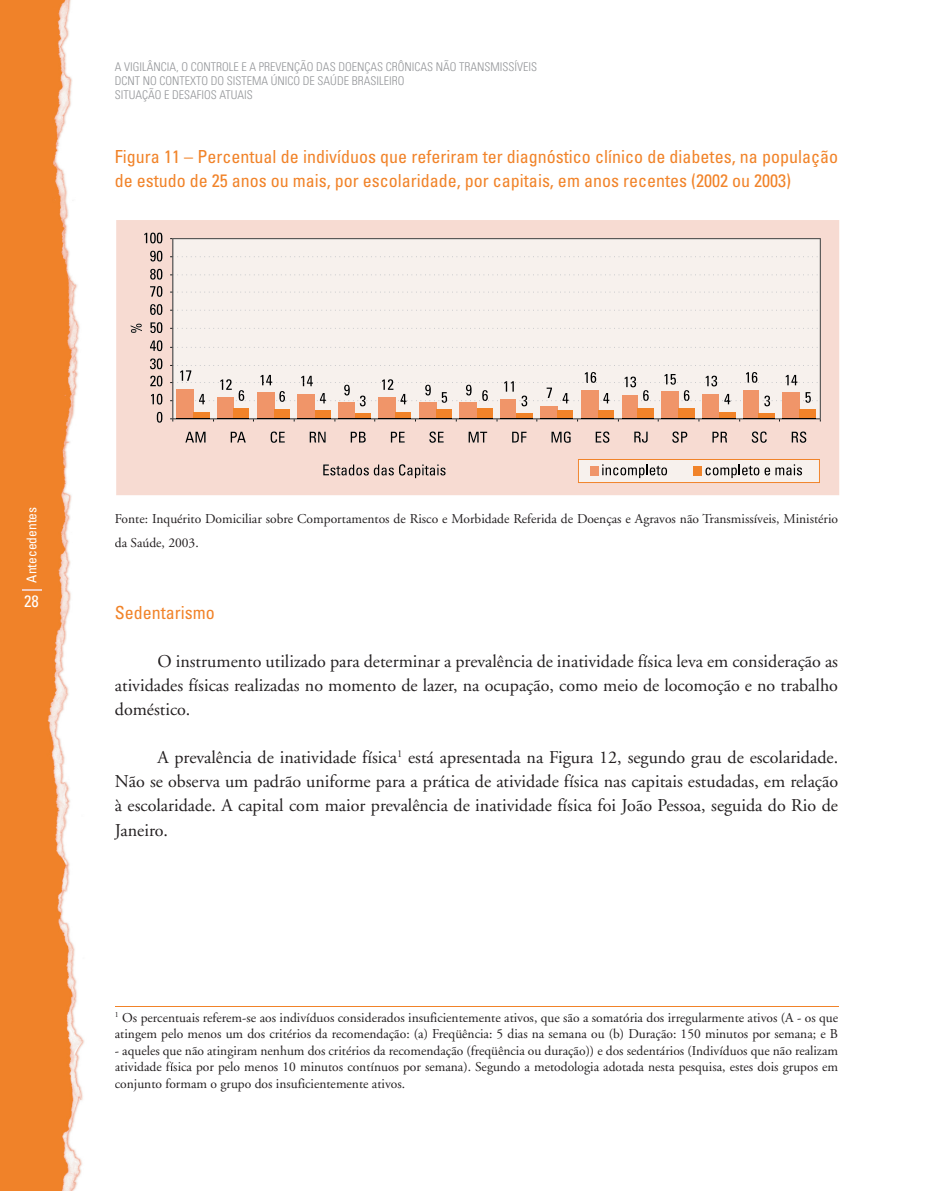
<style>
.page{position:relative;width:936px;height:1191px;background:#fff}
.page>*{position:absolute;margin:0;border:0;box-sizing:border-box;transform-origin:0 0}
.t1{font:18px/24px "Adobe Garamond";color:#231f20;text-align:justify}
.t2{font:condensed 18px/24px "Univers";color:#f18329}
.t3{font:condensed 16.5px "Univers";color:#fff}
.t4{font:13.5px/16.5px "Adobe Garamond";color:#231f20}
.t5{font:condensed 13.5px "Univers";color:#fff}
.t6{font:300 condensed 12px/14.4px "Univers";color:#939598}
</style>
<div class="page">
<img style="left:0;top:0;width:85px;height:1191px">
<svg style="left:22px;top:589px;width:19px;height:1px"></svg>
<div style="left:116px;top:220px;width:723px;height:275px;background:#f7dbd2"></div>
<svg style="left:173px;top:239px;width:647px;height:180px;background:#f5e9e1"></svg>
<svg style="left:173px;top:256px;width:1px;height:145px"></svg>
<svg style="left:176px;top:418px;width:34px;height:1px"></svg>
<svg style="left:217px;top:418px;width:32px;height:1px"></svg>
<svg style="left:257px;top:418px;width:32px;height:1px"></svg>
<svg style="left:298px;top:418px;width:32px;height:1px"></svg>
<svg style="left:338px;top:418px;width:32px;height:1px"></svg>
<svg style="left:378px;top:418px;width:33px;height:1px"></svg>
<svg style="left:419px;top:418px;width:32px;height:1px"></svg>
<svg style="left:460px;top:418px;width:32px;height:1px"></svg>
<svg style="left:500px;top:418px;width:32px;height:1px"></svg>
<svg style="left:540px;top:418px;width:33px;height:1px"></svg>
<svg style="left:581px;top:418px;width:32px;height:1px"></svg>
<svg style="left:622px;top:418px;width:31px;height:1px"></svg>
<svg style="left:661px;top:418px;width:33px;height:1px"></svg>
<svg style="left:702px;top:418px;width:33px;height:1px"></svg>
<svg style="left:743px;top:418px;width:32px;height:1px"></svg>
<svg style="left:782px;top:418px;width:33px;height:1px"></svg>
<svg style="left:180px;top:370px;width:11px;height:11px"></svg>
<svg style="left:220px;top:379px;width:12px;height:11px"></svg>
<svg style="left:260px;top:375px;width:13px;height:10px"></svg>
<svg style="left:301px;top:376px;width:12px;height:10px"></svg>
<svg style="left:344px;top:385px;width:6px;height:10px"></svg>
<svg style="left:382px;top:379px;width:11px;height:11px"></svg>
<svg style="left:425px;top:385px;width:6px;height:10px"></svg>
<svg style="left:466px;top:385px;width:5px;height:10px"></svg>
<svg style="left:504px;top:381px;width:10px;height:11px"></svg>
<svg style="left:546px;top:387px;width:6px;height:11px"></svg>
<svg style="left:584px;top:372px;width:12px;height:11px"></svg>
<svg style="left:624px;top:376px;width:12px;height:11px"></svg>
<svg style="left:664px;top:374px;width:12px;height:11px"></svg>
<svg style="left:705px;top:376px;width:12px;height:10px"></svg>
<svg style="left:746px;top:372px;width:11px;height:11px"></svg>
<svg style="left:785px;top:375px;width:12px;height:10px"></svg>
<svg style="left:199px;top:394px;width:6px;height:10px"></svg>
<svg style="left:238px;top:390px;width:6px;height:11px"></svg>
<svg style="left:279px;top:391px;width:6px;height:11px"></svg>
<svg style="left:320px;top:393px;width:6px;height:10px"></svg>
<svg style="left:359px;top:395px;width:6px;height:11px"></svg>
<svg style="left:400px;top:394px;width:6px;height:10px"></svg>
<svg style="left:441px;top:392px;width:6px;height:11px"></svg>
<svg style="left:482px;top:390px;width:6px;height:11px"></svg>
<svg style="left:521px;top:395px;width:6px;height:11px"></svg>
<svg style="left:562px;top:393px;width:6px;height:10px"></svg>
<svg style="left:603px;top:393px;width:6px;height:10px"></svg>
<svg style="left:643px;top:390px;width:5px;height:11px"></svg>
<svg style="left:683px;top:390px;width:6px;height:11px"></svg>
<svg style="left:724px;top:394px;width:6px;height:10px"></svg>
<svg style="left:764px;top:395px;width:6px;height:11px"></svg>
<svg style="left:805px;top:392px;width:5px;height:11px"></svg>
<svg style="left:157px;top:412px;width:5px;height:11px"></svg>
<svg style="left:151px;top:394px;width:11px;height:10px"></svg>
<svg style="left:150px;top:376px;width:12px;height:10px"></svg>
<svg style="left:150px;top:358px;width:12px;height:11px"></svg>
<svg style="left:150px;top:340px;width:12px;height:11px"></svg>
<svg style="left:150px;top:322px;width:12px;height:11px"></svg>
<svg style="left:150px;top:304px;width:12px;height:11px"></svg>
<svg style="left:150px;top:286px;width:12px;height:11px"></svg>
<svg style="left:150px;top:269px;width:12px;height:11px"></svg>
<svg style="left:150px;top:251px;width:12px;height:10px"></svg>
<svg style="left:144px;top:233px;width:18px;height:10px"></svg>
<svg style="left:131px;top:324px;width:11px;height:9px"></svg>
<svg style="left:323px;top:464px;width:122px;height:14px;background:#beaaa4"></svg>
<svg style="left:185px;top:432px;width:20px;height:10px"></svg>
<svg style="left:231px;top:432px;width:15px;height:10px"></svg>
<svg style="left:270px;top:431px;width:15px;height:12px"></svg>
<svg style="left:310px;top:432px;width:15px;height:10px"></svg>
<svg style="left:351px;top:432px;width:15px;height:10px"></svg>
<svg style="left:391px;top:432px;width:13px;height:10px"></svg>
<svg style="left:429px;top:431px;width:14px;height:12px"></svg>
<svg style="left:468px;top:432px;width:19px;height:10px"></svg>
<svg style="left:512px;top:432px;width:14px;height:10px"></svg>
<svg style="left:551px;top:431px;width:19px;height:12px"></svg>
<svg style="left:595px;top:431px;width:14px;height:12px"></svg>
<svg style="left:634px;top:431px;width:13px;height:12px"></svg>
<svg style="left:672px;top:431px;width:15px;height:12px"></svg>
<svg style="left:712px;top:432px;width:15px;height:10px"></svg>
<svg style="left:751px;top:431px;width:15px;height:12px"></svg>
<svg style="left:791px;top:431px;width:15px;height:12px"></svg>
<svg style="left:578px;top:459px;width:241px;height:24px;background:#e0cec1"></svg>
<hr style="left:115px;top:1006px;width:723px;height:1px;background:#f18329">
<p class="t6" style="left:115px;top:59px;width:424px">A VIGILÂNCIA, O CONTROLE E A PREVENÇÃO DAS DOENÇAS CRÔNICAS NÃO TRANSMISSÍVEIS<br>DCNT NO CONTEXTO DO SISTEMA ÚNICO DE SAÚDE BRASILEIRO<br>SITUAÇÃO E DESAFIOS ATUAIS</p>
<h1 class="t2" style="left:115px;top:145px;width:724px">Figura 11 – Percentual de indivíduos que referiram ter diagnóstico clínico de diabetes, na população de estudo de 25 anos ou mais, por escolaridade, por capitais, em anos recentes (2002 ou 2003)</h1>
<p class="t5" style="left:23px;top:582px;width:77px;rotate:-90deg">Antecedentes</p>
<p class="t3" style="left:24px;top:590px;width:16px">28</p>
<p class="t4" style="left:115px;top:507px;width:724px;line-height:24px">Fonte: Inquérito Domiciliar sobre Comportamentos de Risco e Morbidade Referida de Doenças e Agravos não Transmissíveis, Ministério da Saúde, 2003.</p>
<h1 class="t2" style="left:115px;top:601px;width:101px">Sedentarismo</h1>
<h1 class="t1" style="left:115px;top:650px;width:724px;text-indent:43px">O instrumento utilizado para determinar a prevalência de inatividade física leva em consideração as atividades físicas realizadas no momento de lazer, na ocupação, como meio de locomoção e no trabalho doméstico.</h1>
<p class="t1" style="left:115px;top:746px;width:724px;text-indent:43px">A prevalência de inatividade física<sup>1</sup> está apresentada na Figura 12, segundo grau de escolaridade.<br>Não se observa um padrão uniforme para a prática de atividade física nas capitais estudadas, em relação à escolaridade. A capital com maior prevalência de inatividade física foi João Pessoa, seguida do Rio de Janeiro.</p>
<p class="t4" style="left:115px;top:1009px;width:724px"><sup>1</sup> Os percentuais referem-se aos indivíduos considerados insuficientemente ativos, que são a somatória dos irregularmente ativos (A - os que atingem pelo menos um dos critérios da recomendação: (a) Freqüência: 5 dias na semana ou (b) Duração: 150 minutos por semana; e B</p>
<p class="t4" style="left:115px;top:1042px;width:724px;text-align:justify">- aqueles que não atingiram nenhum dos critérios da recomendação (freqüência ou duração)) e dos sedentários (Indivíduos que não realizam atividade física por pelo menos 10 minutos contínuos por semana). Segundo a metodologia adotada nesta pesquisa, estes dois grupos em conjunto formam o grupo dos insuficientemente ativos.</p>
</div>
